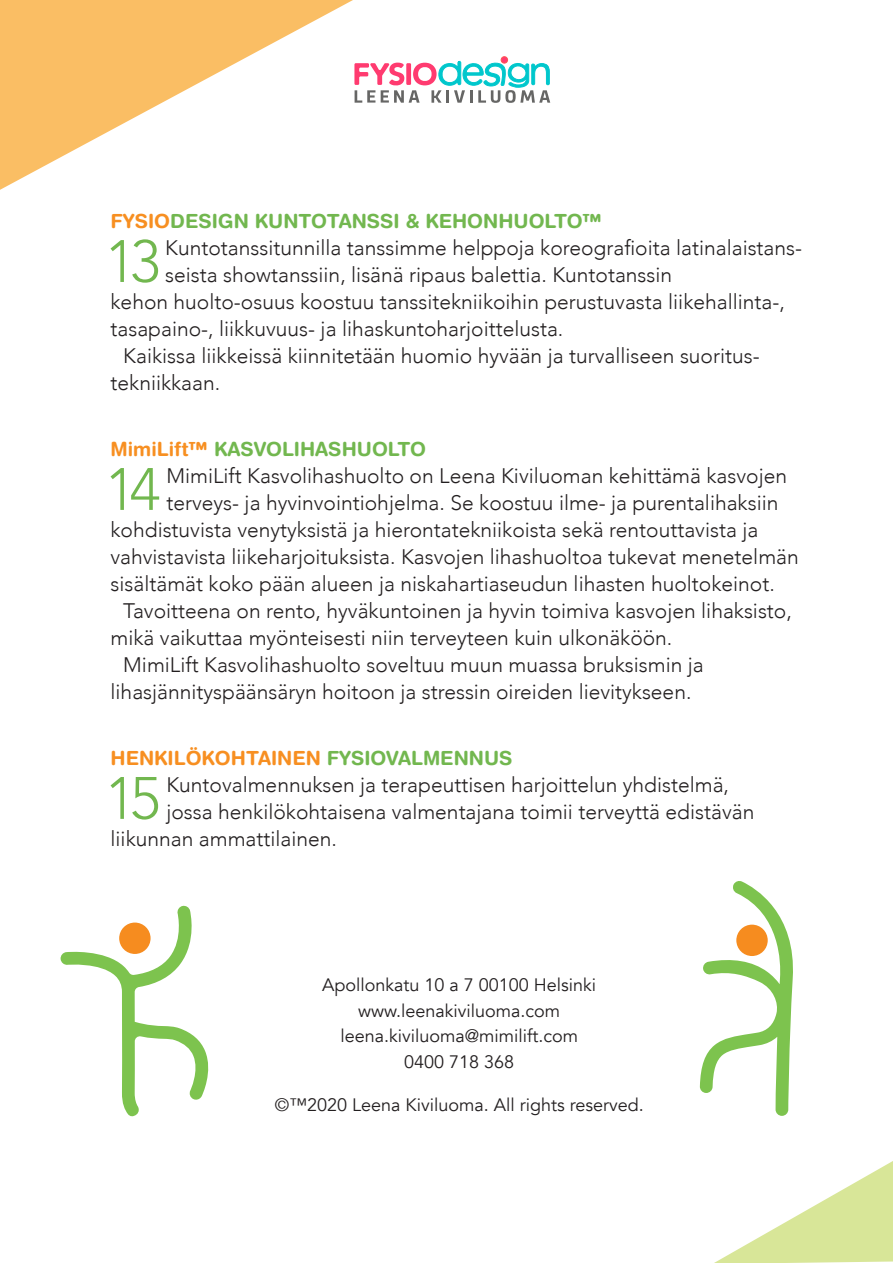
<style>
.page{position:relative;width:893px;height:1263px;background:#fff}
.page>*{position:absolute;margin:0;border:0;box-sizing:border-box;transform-origin:0 0}
.le{font:300 59.1px "Avenir";color:#72b74f}
.le-2{font:300 21px/27px "Avenir";color:#231f20}
.ot{font:700 19.5px "Helvetica Rounded";color:#72b74f}
.ot-2{font:700 19.5px "Helvetica Rounded";color:#f78f21}
.le-3{font:18px "Avenir";color:#231f20}
.s1{color:#f78f21}
.s2{color:#72b74f}
</style>
<div class="page">
<svg style="left:0;top:0;width:353px;height:190px"></svg>
<svg style="left:60px;top:905px;width:149px;height:212px"></svg>
<svg style="left:700px;top:881px;width:93px;height:235px"></svg>
<div style="left:119px;top:922px;width:32px;height:32px;background:#f68c1f;border-radius:50%"></div>
<div style="left:501px;top:57px;width:7px;height:6px;background:#ff3b70;border-radius:50%"></div>
<div style="left:501px;top:56px;width:7px;height:7px;border:1px solid #ff5451;border-radius:50%"></div>
<svg style="left:354px;top:60px;width:196px;height:43px"></svg>
<svg style="left:714px;top:1161px;width:179px;height:102px"></svg>
<p class="ot" style="left:111px;top:209px;width:493px"><span class="s1">FYSIO</span>DESIGN KUNTOTANSSI &amp; KEHONHUOLTO™</p>
<p class="le" style="left:105px;top:227px;width:57px">13</p>
<p class="le-2" style="left:165px;top:234px;width:638px">Kuntotanssitunnilla tanssimme helppoja koreografioita latinalaistans-</p>
<p class="le-2" style="left:165px;top:261px;width:508px">seista showtanssiin, lisänä ripaus balettia. Kuntotanssin</p>
<p class="le-2" style="left:111px;top:288px;width:676px">kehon huolto-osuus koostuu tanssitekniikoihin perustuvasta liikehallinta-,</p>
<p class="le-2" style="left:111px;top:315px;width:454px">tasapaino-, liikkuvuus- ja lihaskuntoharjoittelusta.</p>
<p class="le-2" style="left:111px;top:342px;width:651px;text-indent:13px">Kaikissa liikkeissä kiinnitetään huomio hyvään ja turvalliseen suoritus&shy;tekniikkaan.</p>
<p class="ot" style="left:111px;top:437px;width:317px"><span class="s1">MimiLift™</span> KASVOLIHASHUOLTO</p>
<p class="le" style="left:105px;top:455px;width:57px">14</p>
<p class="le-2" style="left:166px;top:462px;width:622px">MimiLift Kasvolihashuolto on Leena Kiviluoman kehittämä kasvojen</p>
<p class="le-2" style="left:166px;top:489px;width:613px">terveys- ja hyvinvointiohjelma. Se koostuu ilme- ja purentalihaksiin</p>
<p class="le-2" style="left:111px;top:516px;width:649px">kohdistuvista venytyksistä ja hierontatekniikoista sekä rentouttavista ja</p>
<p class="le-2" style="left:111px;top:543px;width:690px">vahvistavista liikeharjoituksista. Kasvojen lihashuoltoa tukevat menetelmän</p>
<p class="le-2" style="left:111px;top:570px;width:666px">sisältämät koko pään alueen ja niskahartiaseudun lihasten huoltokeinot.</p>
<p class="le-2" style="left:111px;top:597px;width:683px;text-indent:13px">Tavoitteena on rento, hyväkuntoinen ja hyvin toimiva kasvojen lihaksisto, mikä vaikuttaa myönteisesti niin terveyteen kuin ulkonäköön.</p>
<p class="le-2" style="left:111px;top:651px;width:595px;text-indent:13px">MimiLift Kasvolihashuolto soveltuu muun muassa bruksismin ja lihasjännityspäänsäryn hoitoon ja stressin oireiden lievitykseen.</p>
<p class="ot-2" style="left:111px;top:746px;width:403px">HENKILÖKOHTAINEN <span class="s2">FYSIOVALMENNUS</span></p>
<p class="le" style="left:105px;top:763px;width:57px">15</p>
<p class="le-2" style="left:166px;top:771px;width:564px">Kuntovalmennuksen ja terapeuttisen harjoittelun yhdistelmä,</p>
<p class="le-2" style="left:166px;top:798px;width:589px">jossa henkilökohtaisena valmentajana toimii terveyttä edistävän</p>
<p class="le-2" style="left:111px;top:825px;width:228px">liikunnan ammattilainen.</p>
<p class="le-3" style="left:322px;top:974px;width:276px">Apollonkatu 10 a 7 00100 Helsinki</p>
<p class="le-3" style="left:358px;top:1000px;width:204px">www.leenakiviluoma.com</p>
<p class="le-3" style="left:340px;top:1025px;width:239px">leena.kiviluoma@mimilift.com</p>
<p class="le-3" style="left:404px;top:1051px;width:112px">0400 718 368</p>
<p class="le-3" style="left:275px;top:1094px;width:371px">©™2020 Leena Kiviluoma. All rights reserved.</p>
</div>
